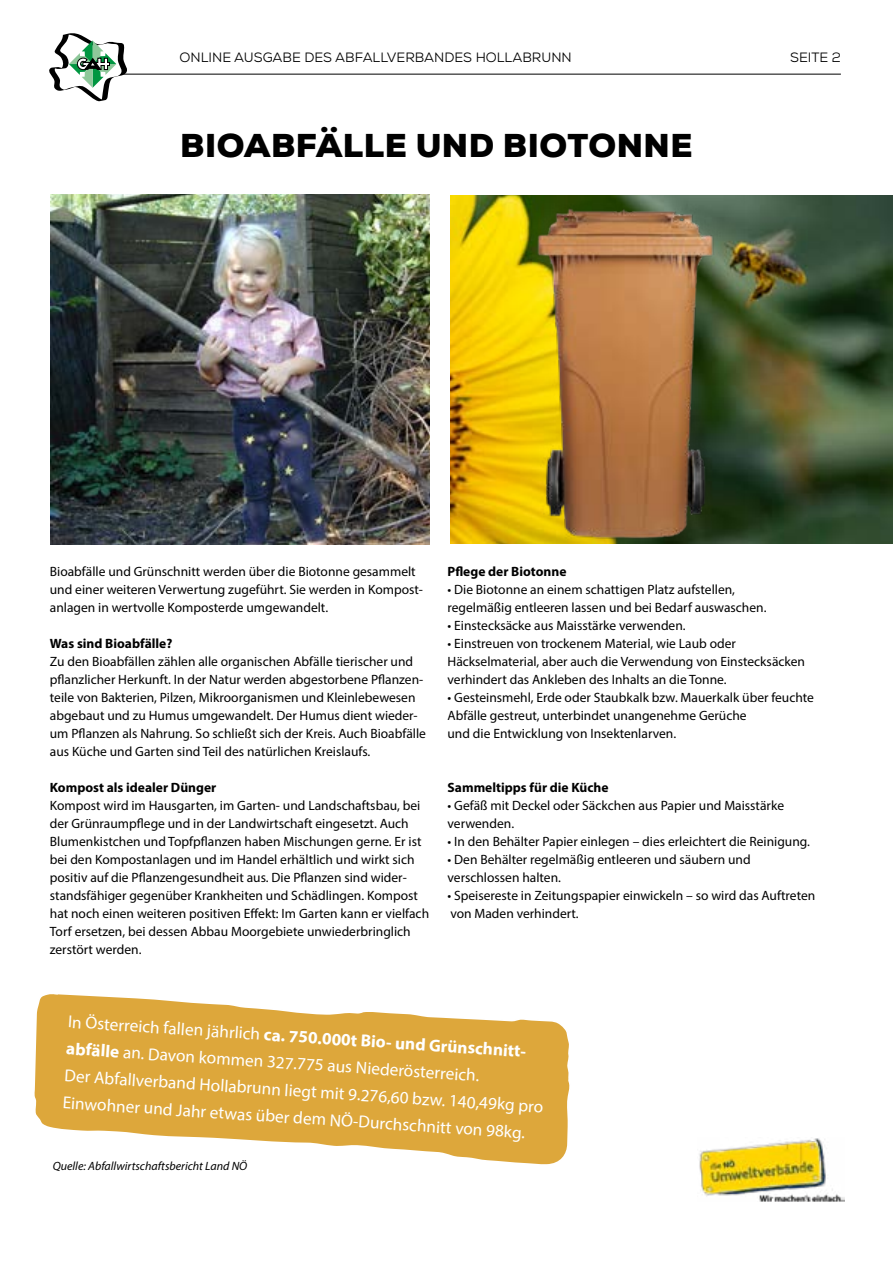
<style>
.page{position:relative;width:893px;height:1263px;background:#fff}
.page>*{position:absolute;margin:0;border:0;box-sizing:border-box;transform-origin:0 0}
.t1{font:900 33px "Nexa";letter-spacing:.015em;color:#000}
.t2{font:17.25px/27.2px "Myriad Pro";color:#fff}
.t3{font:13.5px/18px "Myriad Pro";color:#000}
.t4{font:700 13.5px "Myriad Pro";color:#000}
.t5{font:13.5px "Nexa";color:#000}
.t6{font:italic 12px "Myriad Pro";color:#000}
.s1{font-weight:700}
</style>
<div class="page">
<hr style="left:97px;top:74px;width:744px;height:1px;background:#000">
<svg style="left:49px;top:33px;width:80px;height:69px"></svg>
<img style="left:450px;top:195px;width:443px;height:349px">
<img style="left:699px;top:1138px;width:146px;height:64px">
<img style="left:505px;top:195px;width:239px;height:349px">
<img style="left:51px;top:194px;width:378px;height:350px">
<svg style="left:34px;top:994px;width:536px;height:171px;fill:#dda73b"></svg>
<p class="t5" style="left:180px;top:49px;width:394px">ONLINE AUSGABE DES ABFALLVERBANDES HOLLABRUNN</p>
<p class="t5" style="left:790px;top:49px;width:52px">SEITE 2</p>
<h1 class="t1" style="left:180px;top:125px;width:514px">BIOABFÄLLE UND BIOTONNE</h1>
<p class="t3" style="left:50px;top:562px;width:375px">Bioabfälle und Grünschnitt werden über die Biotonne gesammelt und einer weiteren Verwertung zugeführt. Sie werden in Kompost&shy;anlagen in wertvolle Komposterde umgewandelt.</p>
<p class="t4" style="left:50px;top:635px;width:124px">Was sind Bioabfälle?</p>
<p class="t3" style="left:50px;top:652px;width:378px">Zu den Bioabfällen zählen alle organischen Abfälle tierischer und pflanzlicher Herkunft. In der Natur werden abgestorbene Pflanzen&shy;teile von Bakterien, Pilzen, Mikroorganismen und Kleinlebewesen abgebaut und zu Humus umgewandelt. Der Humus dient wieder&shy;um Pflanzen als Nahrung. So schließt sich der Kreis. Auch Bioabfälle aus Küche und Garten sind Teil des natürlichen Kreislaufs.</p>
<p class="t4" style="left:50px;top:779px;width:168px">Kompost als idealer Dünger</p>
<p class="t3" style="left:50px;top:796px;width:381px">Kompost wird im Hausgarten, im Garten- und Landschaftsbau, bei der Grünraumpflege und in der Landwirtschaft eingesetzt. Auch Blumenkistchen und Topfpflanzen haben Mischungen gerne. Er ist bei den Kompostanlagen und im Handel erhältlich und wirkt sich positiv auf die Pflanzengesundheit aus. Die Pflanzen sind wider&shy;standsfähiger gegenüber Krankheiten und Schädlingen. Kompost hat noch einen weiteren positiven Effekt: Im Garten kann er vielfach Torf ersetzen, bei dessen Abbau Moorgebiete unwiederbringlich zerstört werden.</p>
<p class="t4" style="left:448px;top:563px;width:120px">Pflege der Biotonne</p>
<p class="t3" style="left:448px;top:580px;width:320px">• Die Biotonne an einem schattigen Platz aufstellen, regelmäßig entleeren lassen und bei Bedarf auswaschen.</p>
<p class="t3" style="left:448px;top:616px;width:240px">• Einstecksäcke aus Maisstärke verwenden.</p>
<p class="t3" style="left:448px;top:634px;width:359px">• Einstreuen von trockenem Material, wie Laub oder<br>Häckselmaterial, aber auch die Verwendung von Einstecksäcken verhindert das Ankleben des Inhalts an die Tonne.</p>
<p class="t3" style="left:448px;top:688px;width:368px">• Gesteinsmehl, Erde oder Staubkalk bzw. Mauerkalk über feuchte<br>Abfälle gestreut, unterbindet unangenehme Gerüche<br>und die Entwicklung von Insektenlarven.</p>
<p class="t4" style="left:448px;top:779px;width:162px">Sammeltipps für die Küche</p>
<p class="t3" style="left:448px;top:796px;width:338px">• Gefäß mit Deckel oder Säckchen aus Papier und Maisstärke verwenden.</p>
<p class="t3" style="left:448px;top:832px;width:364px">• In den Behälter Papier einlegen – dies erleichtert die Reinigung.</p>
<p class="t3" style="left:448px;top:850px;width:305px">• Den Behälter regelmäßig entleeren und säubern und verschlossen halten.</p>
<p class="t3" style="left:448px;top:886px;width:369px">• Speisereste in Zeitungspapier einwickeln – so wird das Auftreten von Maden verhindert.</p>
<p class="t2" style="left:69px;top:1006px;width:481px;rotate:4deg">In Österreich fallen jährlich <span class="s1">ca. 750.000t Bio- und Grünschnitt&shy;abfälle</span> an. Davon kommen 327.775 aus Niederösterreich.<br>Der Abfallverband Hollabrunn liegt mit 9.276,60 bzw. 140,49kg pro Einwohner und Jahr etwas über dem NÖ-Durchschnitt von 98kg.</p>
<p class="t6" style="left:53px;top:1159px;width:196px">Quelle: Abfallwirtschaftsbericht Land NÖ</p>
</div>
